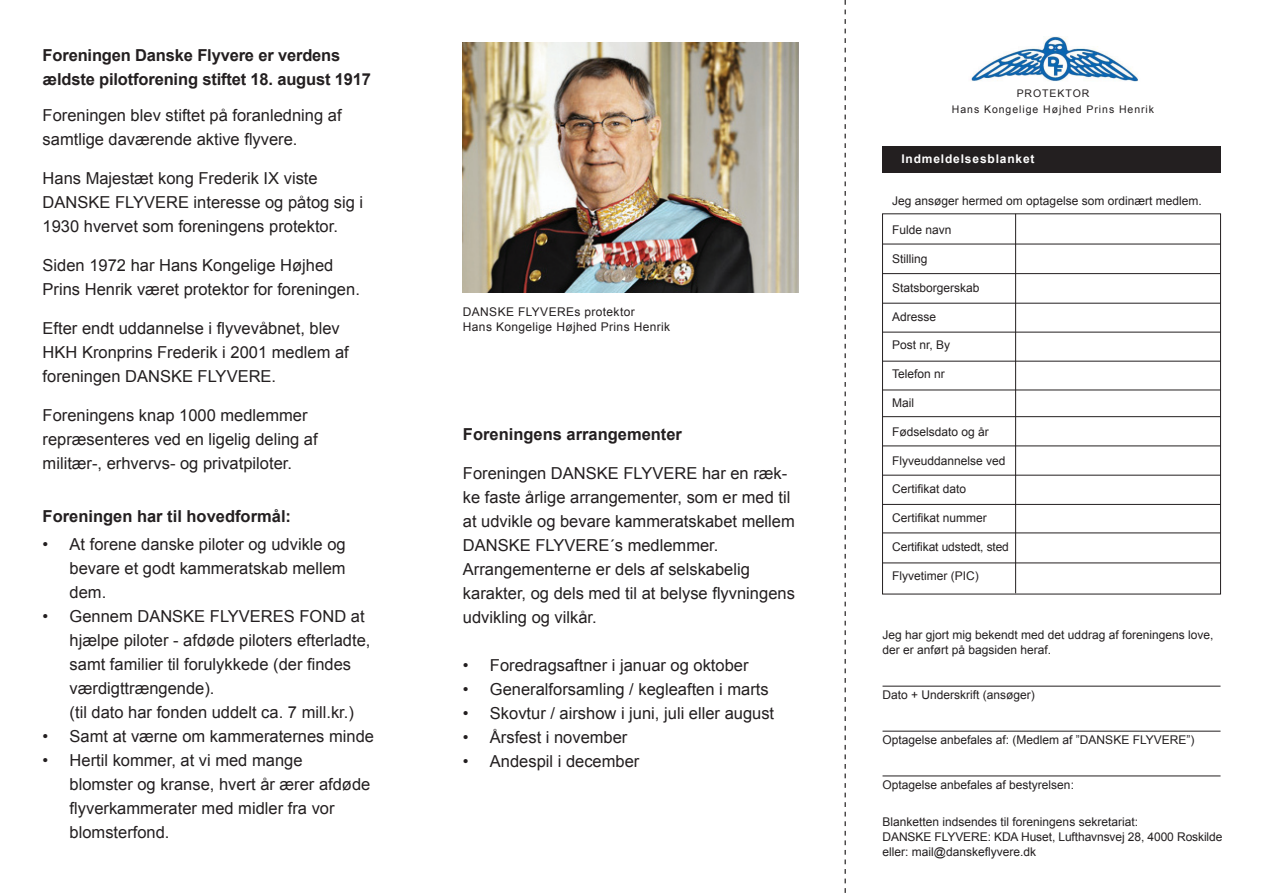
<style>
.page{position:relative;width:1263px;height:893px;background:#fff}
.page>*{position:absolute;margin:0;border:0;box-sizing:border-box;transform-origin:0 0}
.t1{font:16.5px/24px "Arial";color:#231f20}
.t2{font:700 16.5px/24px "Arial";letter-spacing:-.01em;color:#231f20}
.t3{font:12px/15px "Arial";color:#231f20}
.t4{font:12px "Arial";letter-spacing:.03em;color:#231f20}
.t5{font:700 12px "Arial";letter-spacing:.07em;color:#fff}
.t6{font:10.5px "Arial";letter-spacing:.09em;color:#231f20}
</style>
<div class="page">
<img style="left:971px;top:36px;width:167px;height:46px">
<div style="left:882px;top:146px;width:338px;height:26px;background:#231f20"></div>
<img style="left:463px;top:43px;width:335px;height:250px">
<div style="left:882px;top:213px;width:339px;height:381px;border:1px solid #231f20"></div>
<hr style="left:882px;top:686px;width:338px;height:1px;background:#231f20">
<hr style="left:882px;top:244px;width:338px;height:1px;background:#231f20">
<hr style="left:882px;top:273px;width:338px;height:1px;background:#231f20">
<hr style="left:882px;top:303px;width:338px;height:1px;background:#231f20">
<hr style="left:882px;top:332px;width:338px;height:1px;background:#231f20">
<hr style="left:882px;top:361px;width:338px;height:1px;background:#231f20">
<hr style="left:882px;top:390px;width:338px;height:1px;background:#231f20">
<hr style="left:882px;top:416px;width:338px;height:1px;background:#231f20">
<hr style="left:882px;top:446px;width:338px;height:1px;background:#231f20">
<hr style="left:882px;top:475px;width:338px;height:1px;background:#231f20">
<hr style="left:882px;top:504px;width:338px;height:1px;background:#231f20">
<hr style="left:882px;top:533px;width:338px;height:1px;background:#231f20">
<hr style="left:882px;top:563px;width:338px;height:1px;background:#231f20">
<hr style="left:882px;top:731px;width:338px;height:1px;background:#231f20">
<hr style="left:882px;top:776px;width:338px;height:1px;background:#231f20">
<hr style="left:1015px;top:214px;width:1px;height:379px;background:#231f20">
<svg style="left:845px;top:0;width:1px;height:893px"></svg>
<p class="t2" style="left:43px;top:44px;width:330px">Foreningen Danske Flyvere er verdens ældste pilotforening stiftet 18. august 1917</p>
<p class="t1" style="left:43px;top:104px;width:300px">Foreningen blev stiftet på foranledning af samtlige daværende aktive flyvere.</p>
<p class="t1" style="left:43px;top:167px;width:277px">Hans Majestæt kong Frederik IX viste</p>
<p class="t1" style="left:43px;top:191px;width:322px">DANSKE FLYVERE interesse og påtog sig i</p>
<p class="t1" style="left:43px;top:215px;width:297px">1930 hvervet som foreningens protektor.</p>
<p class="t1" style="left:43px;top:254px;width:292px">Siden 1972 har Hans Kongelige Højhed</p>
<p class="t1" style="left:43px;top:278px;width:319px">Prins Henrik været protektor for foreningen.</p>
<p class="t1" style="left:43px;top:317px;width:308px">Efter endt uddannelse i flyvevåbnet, blev<br>HKH Kronprins Frederik i 2001 medlem af foreningen DANSKE FLYVERE.</p>
<p class="t1" style="left:43px;top:404px;width:277px">Foreningens knap 1000 medlemmer repræsenteres ved en ligelig deling af</p>
<p class="t1" style="left:43px;top:452px;width:251px">militær-, erhvervs- og privatpiloter.</p>
<p class="t2" style="left:43px;top:504px;width:250px">Foreningen har til hovedformål:</p>
<p class="t1" style="left:70px;top:533px;width:278px;text-align:justify;text-indent:-27px">• At forene danske piloter og udvikle og bevare et godt kammeratskab mellem dem.</p>
<p class="t1" style="left:70px;top:605px;width:302px;text-indent:-27px">• Gennem DANSKE FLYVERES FOND at hjælpe piloter - afdøde piloters efterladte, samt familier til forulykkede (der findes værdigttrængende).<br>(til dato har fonden uddelt ca. 7 mill.kr.)</p>
<p class="t1" style="left:43px;top:725px;width:333px">• Samt at værne om kammeraternes minde</p>
<p class="t1" style="left:70px;top:749px;width:302px;text-indent:-27px">• Hertil kommer, at vi med mange<br>blomster og kranse, hvert år ærer afdøde flyverkammerater med midler fra vor blomsterfond.</p>
<p class="t4" style="left:463px;top:304px;width:173px">DANSKE FLYVEREs protektor</p>
<p class="t4" style="left:463px;top:319px;width:209px">Hans Kongelige Højhed Prins Henrik</p>
<p class="t2" style="left:463px;top:423px;width:221px">Foreningens arrangementer</p>
<p class="t1" style="left:463px;top:461px;width:333px">Foreningen DANSKE FLYVERE har en ræk&shy;ke faste årlige arrangementer, som er med til at udvikle og bevare kammeratskabet mellem DANSKE FLYVERE´s medlemmer.<br>Arrangementerne er dels af selskabelig karakter, og dels med til at belyse flyvningens udvikling og vilkår.</p>
<p class="t1" style="left:463px;top:653px;width:287px">• Foredragsaftner i januar og oktober</p>
<p class="t1" style="left:463px;top:677px;width:307px">• Generalforsamling / kegleaften i marts</p>
<p class="t1" style="left:463px;top:701px;width:313px">• Skovtur / airshow i juni, juli eller august</p>
<p class="t1" style="left:463px;top:725px;width:166px">• Årsfest i november</p>
<p class="t1" style="left:463px;top:749px;width:178px">• Andespil i december</p>
<p class="t6" style="left:1017px;top:86px;width:74px">PROTEKTOR</p>
<p class="t6" style="left:952px;top:103px;width:204px">Hans Kongelige Højhed Prins Henrik</p>
<p class="t5" style="left:901px;top:150px;width:135px">Indmeldelsesblanket</p>
<p class="t3" style="left:892px;top:194px;width:311px">Jeg ansøger hermed om optagelse som ordinært medlem.</p>
<p class="t3" style="left:892px;top:223px;width:61px">Fulde navn</p>
<p class="t3" style="left:892px;top:251px;width:37px">Stilling</p>
<p class="t3" style="left:892px;top:280px;width:89px">Statsborgerskab</p>
<p class="t3" style="left:892px;top:309px;width:46px">Adresse</p>
<p class="t3" style="left:892px;top:338px;width:60px">Post nr, By</p>
<p class="t3" style="left:892px;top:367px;width:54px">Telefon nr</p>
<p class="t3" style="left:892px;top:395px;width:23px">Mail</p>
<p class="t3" style="left:892px;top:424px;width:98px">Fødselsdato og år</p>
<p class="t3" style="left:892px;top:453px;width:115px">Flyveuddannelse ved</p>
<p class="t3" style="left:892px;top:482px;width:76px">Certifikat dato</p>
<p class="t3" style="left:892px;top:511px;width:96px">Certifikat nummer</p>
<p class="t3" style="left:892px;top:539px;width:118px">Certifikat udstedt, sted</p>
<p class="t3" style="left:892px;top:568px;width:88px">Flyvetimer (PIC)</p>
<p class="t3" style="left:882px;top:627px;width:332px">Jeg har gjort mig bekendt med det uddrag af foreningens love, der er anført på bagsiden heraf.</p>
<p class="t3" style="left:882px;top:687px;width:154px">Dato + Underskrift (ansøger)</p>
<p class="t3" style="left:882px;top:732px;width:313px">Optagelse anbefales af: (Medlem af ”DANSKE FLYVERE”)</p>
<p class="t3" style="left:882px;top:777px;width:193px">Optagelse anbefales af bestyrelsen:</p>
<p class="t3" style="left:882px;top:815px;width:257px">Blanketten indsendes til foreningens sekretariat:</p>
<p class="t3" style="left:882px;top:830px;width:341px">DANSKE FLYVERE: KDA Huset, Lufthavnsvej 28, 4000 Roskilde</p>
<p class="t3" style="left:882px;top:845px;width:155px">eller: mail@danskeflyvere.dk</p>
</div>
